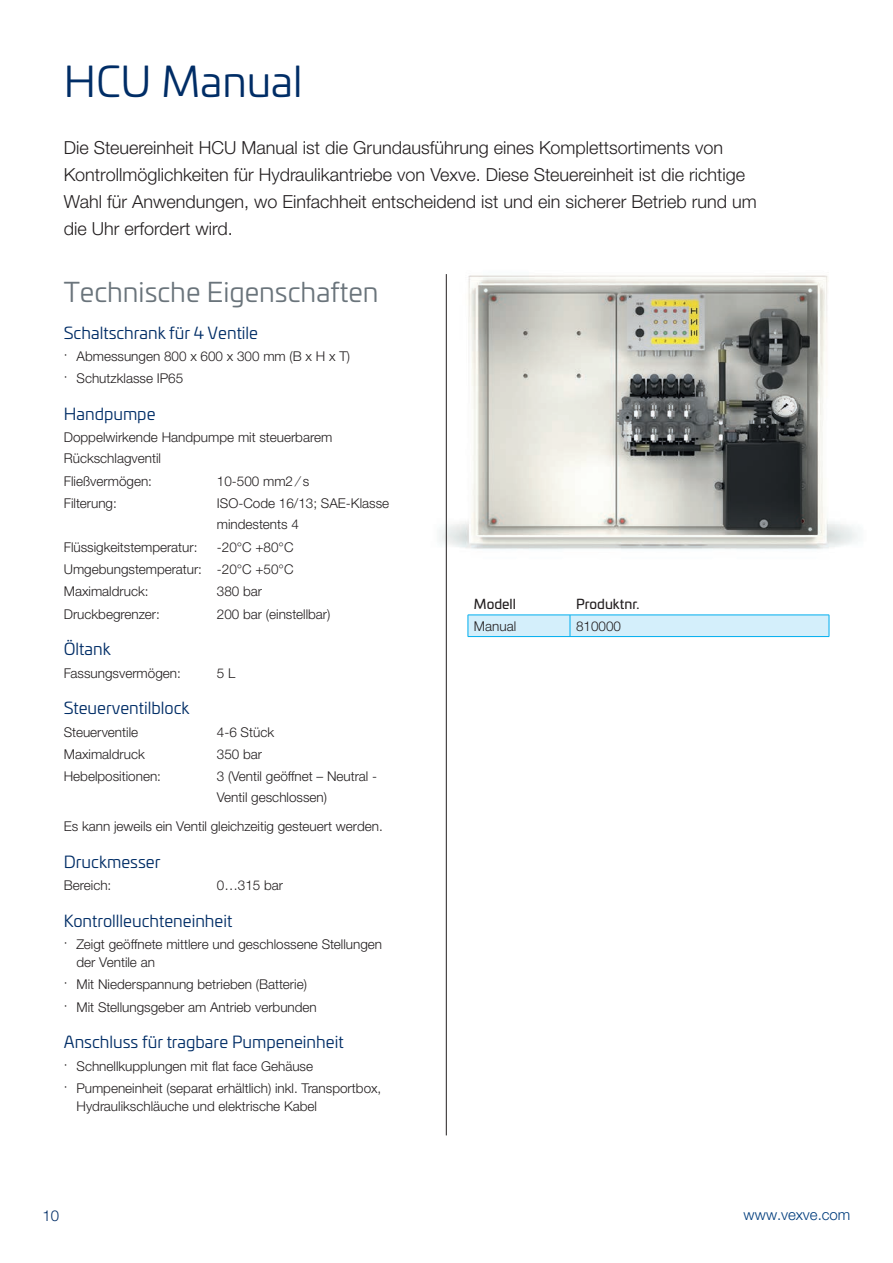
<style>
.page{position:relative;width:893px;height:1263px;background:#fff}
.page>*{position:absolute;margin:0;border:0;box-sizing:border-box;transform-origin:0 0}
.t1{font:42px "Univia Pro";color:#002d66}
.t2{font:27px "Univia Pro";color:#6a747b}
.t3{font:300 18px/27px "Helvetica Neue LTW1 G";color:#231f20}
.t4{font:16.5px "Univia Pro";color:#002d66}
.t5{font:300 15px "Helvetica Neue LTW1 G";color:#013d7d}
.t6{font:300 15px "Helvetica Neue LTW1 G";color:#002d66}
.t7{font:300 13.5px/22.2px "Helvetica Neue LTW1 G";color:#231f20}
.t8{font:13.5px "Univia Pro";color:#231f20}
</style>
<div class="page">
<img style="left:439px;top:274px;width:419px;height:297px">
<hr style="left:446px;top:274px;width:1px;height:861px;background:#231f20">
<div style="left:468px;top:615px;width:362px;height:21px;background:#d4effb"></div>
<hr style="left:468px;top:636px;width:102px;height:1px;background:#00aeef">
<hr style="left:570px;top:636px;width:259px;height:1px;background:#00aeef">
<h1 class="t1" style="left:64px;top:51px;width:240px">HCU Manual</h1>
<p class="t3" style="left:64px;top:134px;width:694px">Die Steuereinheit HCU Manual ist die Grundausführung eines Komplettsortiments von Kontrollmöglichkeiten für Hydraulikantriebe von Vexve. Diese Steuereinheit ist die richtige Wahl für Anwendungen, wo Einfachheit entscheidend ist und ein sicherer Betrieb rund um die Uhr erfordert wird.</p>
<h2 class="t2" style="left:64px;top:273px;width:316px">Technische Eigenschaften</h2>
<p class="t4" style="left:64px;top:321px;width:196px">Schaltschrank für 4 Ventile</p>
<p class="t7" style="left:64px;top:345px;width:288px">· Abmessungen 800 x 600 x 300 mm (B x H x T) · Schutzklasse IP65</p>
<p class="t4" style="left:64px;top:402px;width:93px">Handpumpe</p>
<p class="t7" style="left:64px;top:427px;width:270px;line-height:21px">Doppelwirkende Handpumpe mit steuerbarem<br>Rückschlagventil</p>
<p class="t7" style="left:64px;top:470px;width:90px">Fließvermögen:</p>
<p class="t7" style="left:217px;top:470px;width:94px">10-500 mm2 ⁄ s</p>
<p class="t7" style="left:64px;top:492px;width:55px">Filterung:</p>
<p class="t7" style="left:217px;top:493px;width:174px;line-height:21px">ISO-Code 16/13; SAE-Klasse mindestents 4</p>
<p class="t7" style="left:64px;top:535px;width:135px">Flüssigkeitstemperatur:</p>
<p class="t7" style="left:64px;top:535px;width:231px;text-align:justify;text-indent:153px">-20°C +80°C Umgebungstemperatur: -20°C +50°C Maximaldruck:</p>
<p class="t7" style="left:217px;top:580px;width:47px">380 bar</p>
<p class="t7" style="left:64px;top:603px;width:98px">Druckbegrenzer:</p>
<p class="t7" style="left:217px;top:603px;width:115px">200 bar (einstellbar)</p>
<p class="t4" style="left:64px;top:637px;width:49px">Öltank</p>
<p class="t7" style="left:64px;top:662px;width:119px">Fassungsvermögen:</p>
<p class="t7" style="left:217px;top:662px;width:20px">5 L</p>
<p class="t4" style="left:64px;top:696px;width:127px">Steuerventilblock</p>
<p class="t7" style="left:64px;top:721px;width:76px">Steuerventile</p>
<p class="t7" style="left:217px;top:721px;width:59px">4-6 Stück</p>
<p class="t7" style="left:64px;top:743px;width:82px">Maximaldruck</p>
<p class="t7" style="left:217px;top:743px;width:47px">350 bar</p>
<p class="t7" style="left:64px;top:765px;width:99px">Hebelpositionen:</p>
<p class="t7" style="left:217px;top:766px;width:162px;line-height:21px">3 (Ventil geöffnet – Neutral -<br>Ventil geschlossen)</p>
<p class="t7" style="left:64px;top:815px;width:320px">Es kann jeweils ein Ventil gleichzeitig gesteuert werden.</p>
<p class="t4" style="left:64px;top:850px;width:98px">Druckmesser</p>
<p class="t7" style="left:64px;top:874px;width:49px">Bereich:</p>
<p class="t7" style="left:217px;top:874px;width:68px">0…315 bar</p>
<p class="t4" style="left:64px;top:909px;width:170px">Kontrollleuchteneinheit</p>
<p class="t7" style="left:77px;top:935px;width:307px;line-height:18px;text-indent:-13px">· Zeigt geöffnete mittlere und geschlossene Stellungen der Ventile an</p>
<p class="t7" style="left:64px;top:973px;width:255px">· Mit Niederspannung betrieben (Batterie)<br>· Mit Stellungsgeber am Antrieb verbunden</p>
<p class="t4" style="left:64px;top:1030px;width:281px">Anschluss für tragbare Pumpeneinheit</p>
<p class="t7" style="left:64px;top:1055px;width:319px">· Schnellkupplungen mit flat face Gehäuse<br>· Pumpeneinheit (separat erhältlich) inkl. Transportbox,</p>
<p class="t7" style="left:77px;top:1095px;width:242px">Hydraulikschläuche und elektrische Kabel</p>
<p class="t8" style="left:474px;top:594px;width:43px">Modell</p>
<p class="t8" style="left:576px;top:594px;width:65px">Produktnr.</p>
<p class="t7" style="left:474px;top:615px;width:44px">Manual</p>
<p class="t7" style="left:576px;top:615px;width:47px">810000</p>
<p class="t6" style="left:43px;top:1206px;width:18px">10</p>
<p class="t5" style="left:743px;top:1206px;width:108px">www.vexve.com</p>
</div>
